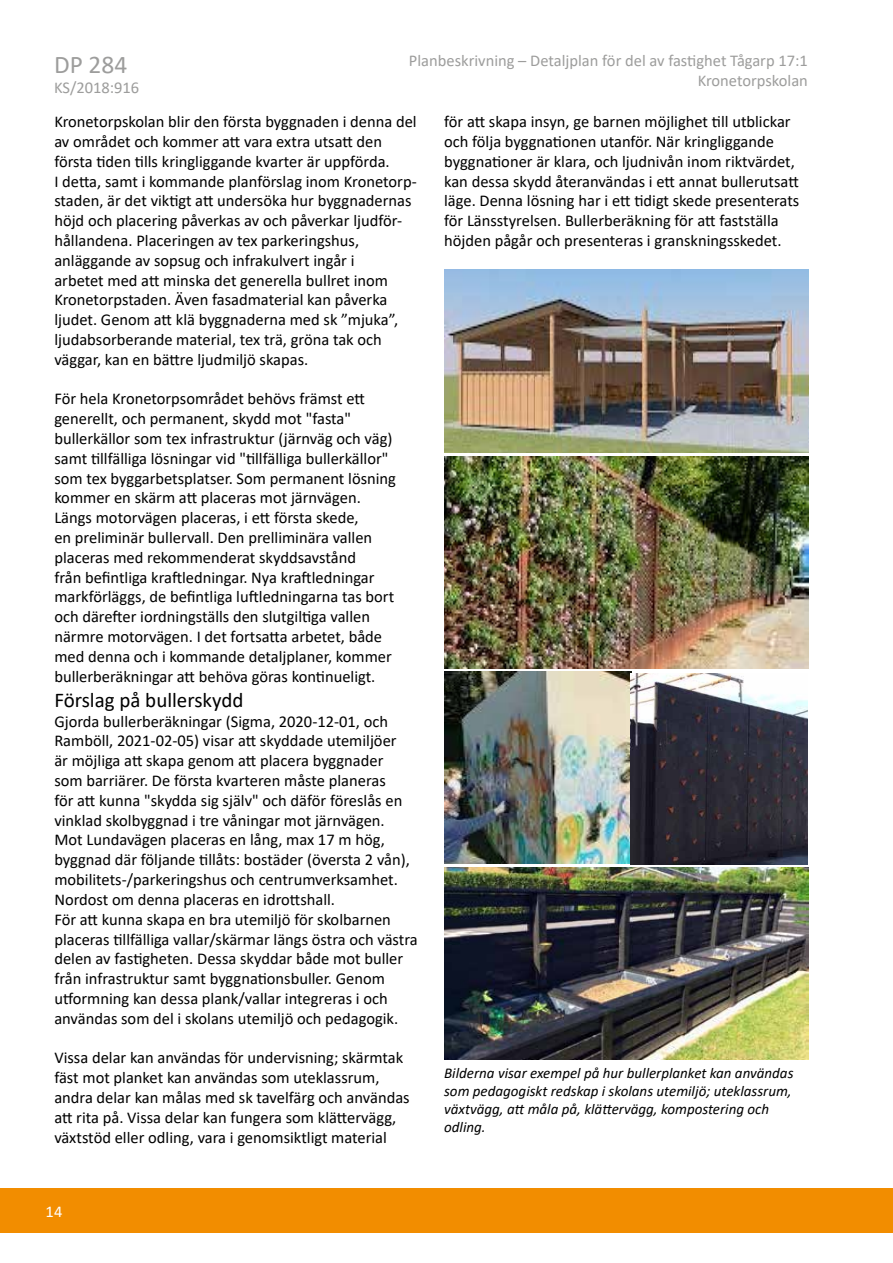
<style>
.page{position:relative;width:893px;height:1263px;background:#fff}
.page>*{position:absolute;margin:0;border:0;box-sizing:border-box;transform-origin:0 0}
.t1{font:25.5px "Calibri";color:#9d9d9c}
.t2{font:21px "Calibri";color:#000}
.t3{font:16.5px/19.8px "Calibri";color:#000}
.t4{font:16.5px/19.8px "Calibri";color:#9d9d9c;text-align:right}
.t5{font:16.5px "Calibri";color:#fff}
.t6{font:italic 15px/18px "Calibri";color:#000}
</style>
<div class="page">
<div style="left:0;top:1188px;width:893px;height:45px;background:#f28d00"></div>
<img style="left:444px;top:269px;width:364px;height:183px">
<img style="left:444px;top:456px;width:364px;height:212px">
<img style="left:444px;top:671px;width:187px;height:193px">
<img style="left:631px;top:674px;width:177px;height:190px">
<img style="left:444px;top:867px;width:364px;height:192px">
<p class="t4" style="left:409px;top:51px;width:400px">Planbeskrivning – Detaljplan för del av fastighet Tågarp 17:1<br>Kronetorpskolan</p>
<h1 class="t1" style="left:54px;top:47px;width:75px">DP 284</h1>
<p class="t4" style="left:54px;top:77px;width:87px">KS/2018:916</p>
<p class="t3" style="left:54px;top:111px;width:364px">Kronetorpskolan blir den första byggnaden i denna del av området och kommer att vara extra utsatt den första tiden tills kringliggande kvarter är uppförda.<br>I detta, samt i kommande planförslag inom Kronetorp&shy;staden, är det viktigt att undersöka hur byggnadernas höjd och placering påverkas av och påverkar ljudför&shy;hållandena. Placeringen av tex parkeringshus, anläggande av sopsug och infrakulvert ingår i<br>arbetet med att minska det generella bullret inom Kronetorpstaden. Även fasadmaterial kan påverka ljudet. Genom att klä byggnaderna med sk ”mjuka”, ljudabsorberande material, tex trä, gröna tak och väggar, kan en bättre ljudmiljö skapas.</p>
<p class="t3" style="left:54px;top:389px;width:343px">För hela Kronetorpsområdet behövs främst ett generellt, och permanent, skydd mot "fasta" bullerkällor som tex infrastruktur (järnväg och väg) samt tillfälliga lösningar vid "tillfälliga bullerkällor" som tex byggarbetsplatser. Som permanent lösning kommer en skärm att placeras mot järnvägen.<br>Längs motorvägen placeras, i ett första skede,<br>en preliminär bullervall. Den prelliminära vallen placeras med rekommenderat skyddsavstånd<br>från befintliga kraftledningar. Nya kraftledningar markförläggs, de befintliga luftledningarna tas bort och därefter iordningställs den slutgiltiga vallen närmre motorvägen. I det fortsatta arbetet, både med denna och i kommande detaljplaner, kommer bullerberäkningar att behöva göras kontinueligt.</p>
<p class="t2" style="left:54px;top:685px;width:191px">Förslag på bullerskydd</p>
<p class="t3" style="left:54px;top:711px;width:365px">Gjorda bullerberäkningar (Sigma, 2020-12-01, och Ramböll, 2021-02-05) visar att skyddade utemiljöer<br>är möjliga att skapa genom att placera byggnader<br>som barriärer. De första kvarteren måste planeras<br>för att kunna "skydda sig själv" och däför föreslås en vinklad skolbyggnad i tre våningar mot järnvägen.<br>Mot Lundavägen placeras en lång, max 17 m hög, byggnad där följande tillåts: bostäder (översta 2 vån), mobilitets-/parkeringshus och centrumverksamhet.<br>Nordost om denna placeras en idrottshall.<br>För att kunna skapa en bra utemiljö för skolbarnen placeras tillfälliga vallar/skärmar längs östra och västra delen av fastigheten. Dessa skyddar både mot buller från infrastruktur samt byggnationsbuller. Genom utformning kan dessa plank/vallar integreras i och användas som del i skolans utemiljö och pedagogik.</p>
<p class="t3" style="left:54px;top:1047px;width:357px">Vissa delar kan användas för undervisning; skärmtak fäst mot planket kan användas som uteklassrum, andra delar kan målas med sk tavelfärg och användas att rita på. Vissa delar kan fungera som klättervägg, växtstöd eller odling, vara i genomsiktligt material</p>
<p class="t3" style="left:444px;top:111px;width:357px">för att skapa insyn, ge barnen möjlighet till utblickar och följa byggnationen utanför. När kringliggande byggnationer är klara, och ljudnivån inom riktvärdet, kan dessa skydd återanvändas i ett annat bullerutsatt läge. Denna lösning har i ett tidigt skede presenterats för Länsstyrelsen. Bullerberäkning för att fastställa höjden pågår och presenteras i granskningsskedet.</p>
<p class="t6" style="left:444px;top:1063px;width:351px">Bilderna visar exempel på hur bullerplanket kan användas som pedagogiskt redskap i skolans utemiljö; uteklassrum, växtvägg, att måla på, klättervägg, kompostering och odling.</p>
<p class="t5" style="left:46px;top:1200px;width:18px">14</p>
</div>
